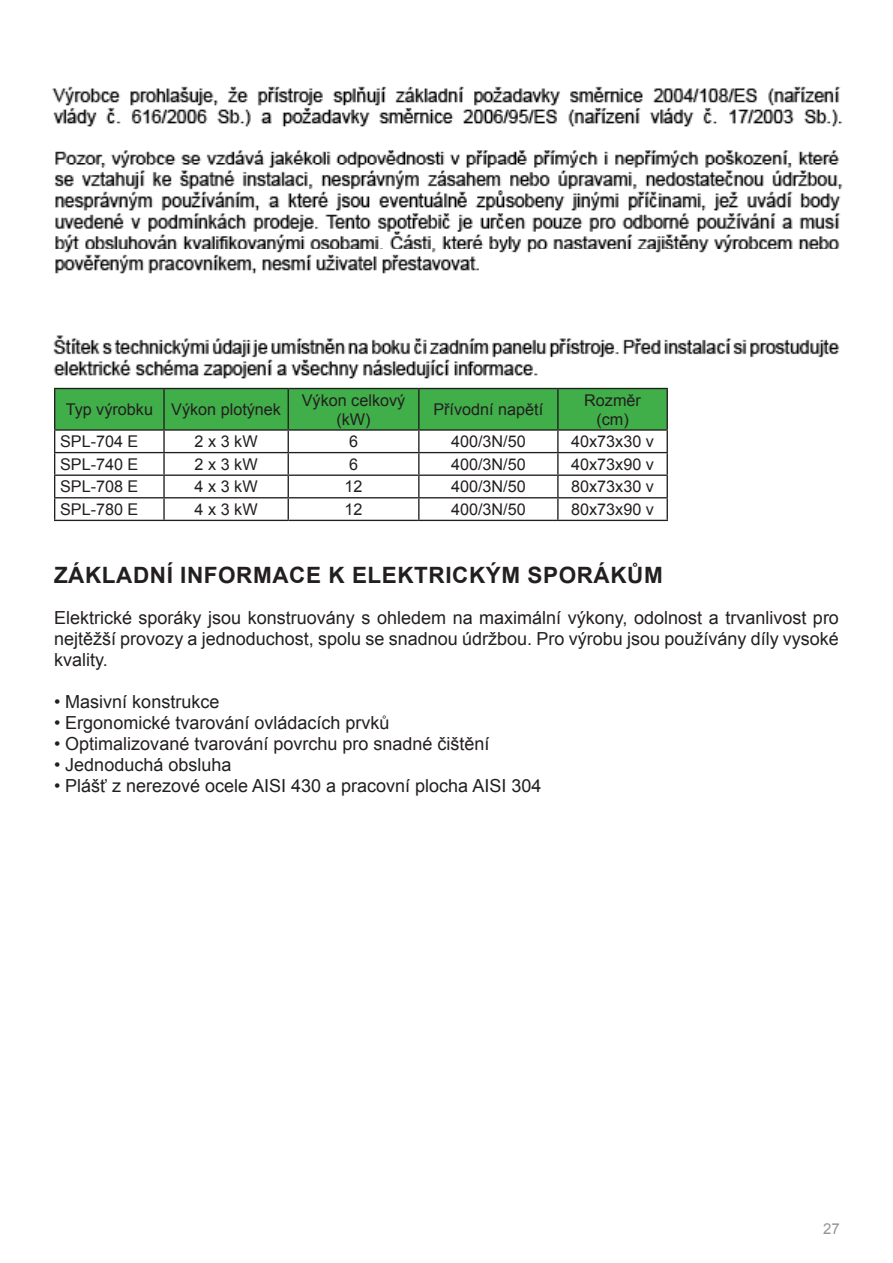
<style>
.page{position:relative;width:893px;height:1263px;background:#fff}
.page>*{position:absolute;margin:0;border:0;box-sizing:border-box;transform-origin:0 0}
._1{font:700 22.5px "Arial";letter-spacing:.025em;color:#231f20}
.t1{font:18px/21px "Arial";color:#231f20;text-align:justify}
.t2{font:16.2px/18.9px "Arial";color:#231f20;text-align:center}
.t3{font:15px "Arial";color:#939598}
</style>
<div class="page">
<img style="left:52px;top:86px;width:791px;height:302px">
<svg style="left:54px;top:388px;width:614px;height:132px"></svg>
<hr style="left:54px;top:520px;width:110px;height:1px;background:#231f20">
<hr style="left:164px;top:520px;width:124px;height:1px;background:#231f20">
<hr style="left:288px;top:520px;width:131px;height:1px;background:#231f20">
<hr style="left:419px;top:520px;width:139px;height:1px;background:#231f20">
<hr style="left:558px;top:520px;width:110px;height:1px;background:#231f20">
<p class="t2" style="left:66px;top:400px;width:217px">Typ výrobku Výkon plotýnek</p>
<p class="t2" style="left:302px;top:391px;width:105px">Výkon celkový (kW)</p>
<p class="t2" style="left:433px;top:400px;width:111px">Přívodní napětí</p>
<p class="t2" style="left:584px;top:391px;width:58px">Rozměr (cm)</p>
<p class="t2" style="left:60px;top:432px;width:80px">SPL-704 E</p>
<p class="t2" style="left:195px;top:432px;width:65px">2 x 3 kW</p>
<p class="t2" style="left:349px;top:432px;width:11px">6</p>
<p class="t2" style="left:451px;top:432px;width:76px">400/3N/50</p>
<p class="t2" style="left:571px;top:432px;width:84px">40x73x30 v</p>
<p class="t2" style="left:60px;top:455px;width:80px">SPL-740 E</p>
<p class="t2" style="left:195px;top:455px;width:65px">2 x 3 kW</p>
<p class="t2" style="left:349px;top:455px;width:11px">6</p>
<p class="t2" style="left:451px;top:455px;width:76px">400/3N/50</p>
<p class="t2" style="left:571px;top:455px;width:84px">40x73x90 v</p>
<p class="t2" style="left:60px;top:477px;width:80px">SPL-708 E</p>
<p class="t2" style="left:195px;top:477px;width:65px">4 x 3 kW</p>
<p class="t2" style="left:345px;top:477px;width:20px">12</p>
<p class="t2" style="left:451px;top:477px;width:76px">400/3N/50</p>
<p class="t2" style="left:571px;top:477px;width:84px">80x73x30 v</p>
<p class="t2" style="left:60px;top:500px;width:80px">SPL-780 E</p>
<p class="t2" style="left:195px;top:500px;width:65px">4 x 3 kW</p>
<p class="t2" style="left:345px;top:500px;width:20px">12</p>
<p class="t2" style="left:451px;top:500px;width:76px">400/3N/50</p>
<p class="t2" style="left:571px;top:500px;width:84px">80x73x90 v</p>
<p class="_1" style="left:54px;top:560px;width:610px">ZÁKLADNÍ INFORMACE K ELEKTRICKÝM SPORÁKŮM</p>
<p class="t1" style="left:54px;top:607px;width:786px">Elektrické sporáky jsou konstruovány s ohledem na maximální výkony, odolnost a trvanlivost pro nejtěžší provozy a jednoduchost, spolu se snadnou údržbou. Pro výrobu jsou používány díly vysoké kvality.</p>
<p class="t1" style="left:54px;top:691px;width:167px">• Masivní konstrukce</p>
<p class="t1" style="left:54px;top:712px;width:337px">• Ergonomické tvarování ovládacích prvků</p>
<p class="t1" style="left:54px;top:733px;width:437px">• Optimalizované tvarování povrchu pro snadné čištění</p>
<p class="t1" style="left:54px;top:754px;width:179px">• Jednoduchá obsluha</p>
<p class="t1" style="left:54px;top:775px;width:489px">• Plášť z nerezové ocele AISI 430 a pracovní plocha AISI 304</p>
<p class="t3" style="left:823px;top:1218px;width:18px">27</p>
</div>
